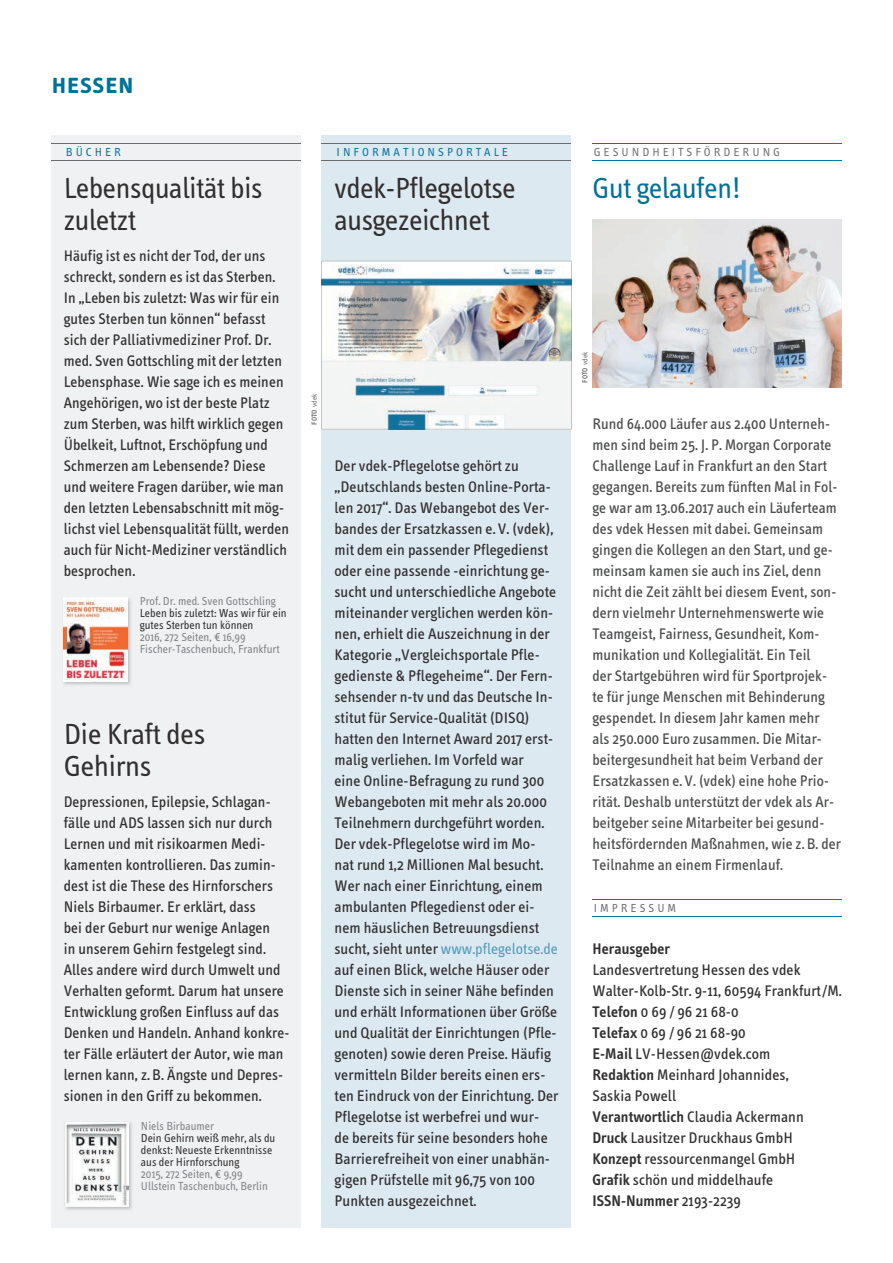
<style>
.page{position:relative;width:893px;height:1263px;background:#fff}
.page>*{position:absolute;margin:0;border:0;box-sizing:border-box;transform-origin:0 0}
.t1{font:30px/31.5px "Info Text";letter-spacing:-.015em;color:#312f30}
.t2{font:30px "Info Text";color:#007297}
.t3{font:30px "Info Text Semi Bold Caps";color:#007297}
.t4{font:15.75px/21px "Info Text";letter-spacing:.005em;color:#312f30}
.t5{font:15.75px/21px "Info Text";letter-spacing:.005em;color:#4b4c4d}
.t6{font:600 15.75px "Info Text";letter-spacing:.005em;color:#312f30}
.t7{font:12px/12px "Info Text";color:#312f30}
.t8{font:12px "Info Text";color:#808285}
.t9{font:12px "Info Text";letter-spacing:.25em;color:#6c6d70}
.t10{font:12px "Info Text";letter-spacing:.25em;color:#007297}
.t11{font:600 7.5px "Info Text";color:#6c6d70}
.s1{color:#808285}
.s2{font-family:"Info OT Text";color:#808285}
.s3{font-weight:400}
.s4{color:#519ab9}
.s5{font-weight:600}
</style>
<div class="page">
<div style="left:322px;top:135px;width:249px;height:1092px;background:#dde9f1"></div>
<hr style="left:592px;top:143px;width:250px;height:1px;background:#007a9f">
<hr style="left:592px;top:160px;width:250px;height:1px;background:#007a9f">
<hr style="left:322px;top:143px;width:249px;height:1px;background:#6c6d70">
<hr style="left:322px;top:160px;width:249px;height:1px;background:#6c6d70">
<img style="left:322px;top:261px;width:249px;height:168px">
<img style="left:592px;top:219px;width:250px;height:168px">
<div style="left:51px;top:135px;width:249px;height:1092px;background:#f0f1f2"></div>
<img style="left:63px;top:597px;width:68px;height:88px">
<img style="left:63px;top:597px;width:64px;height:84px">
<img style="left:64px;top:1122px;width:68px;height:88px">
<img style="left:64px;top:1122px;width:64px;height:84px">
<hr style="left:51px;top:143px;width:249px;height:1px;background:#6c6d70">
<hr style="left:51px;top:160px;width:249px;height:1px;background:#6c6d70">
<hr style="left:592px;top:899px;width:250px;height:1px;background:#007a9f">
<hr style="left:592px;top:916px;width:250px;height:1px;background:#007a9f">
<h1 class="t3" style="left:51px;top:66px;width:85px">hessen</h1>
<p class="t10" style="left:66px;top:145px;width:57px">BÜCHER</p>
<h1 class="t1" style="left:64px;top:173px;width:201px">Lebensqualität bis zuletzt</h1>
<p class="t4" style="left:64px;top:245px;width:227px">Häufig ist es nicht der Tod, der uns schreckt, sondern es ist das Sterben.<br>In „Leben bis zuletzt: Was wir für ein gutes Sterben tun können“ befasst sich der Palliativmediziner Prof. Dr. med. Sven Gottschling mit der letzten Lebensphase. Wie sage ich es meinen Angehörigen, wo ist der beste Platz zum Sterben, was hilft wirklich gegen Übelkeit, Luftnot, Erschöpfung und Schmerzen am Lebensende? Diese und weitere Fragen darüber, wie man den letzten Lebensabschnitt mit mög&shy;lichst viel Lebensqualität füllt, werden auch für Nicht-Mediziner verständlich besprochen.</p>
<p class="t8" style="left:140px;top:594px;width:138px">Prof. Dr. med. Sven Gottschling</p>
<p class="t7" style="left:140px;top:607px;width:148px">Leben bis zuletzt: Was wir für ein gutes Sterben tun können<br><span class="s1">2016, 272 Seiten,</span> <span class="s2">€</span> <span class="s1">16,99<br>Fischer-Taschenbuch, Frankfurt</span></p>
<h1 class="t1" style="left:64px;top:719px;width:144px">Die Kraft des<br>Gehirns</h1>
<p class="t4" style="left:64px;top:791px;width:227px">Depressionen, Epilepsie, Schlagan&shy;fälle und ADS lassen sich nur durch Lernen und mit risikoarmen Medi&shy;kamenten kontrollieren. Das zumin&shy;dest ist die These des Hirnforschers Niels Birbaumer. Er erklärt, dass<br>bei der Geburt nur wenige Anlagen<br>in unserem Gehirn festgelegt sind.<br>Alles andere wird durch Umwelt und Verhalten geformt. Darum hat unsere Entwicklung großen Einfluss auf das Denken und Handeln. Anhand konkre&shy;ter Fälle erläutert der Autor, wie man lernen kann, z.B. Ängste und Depres&shy;sionen in den Griff zu bekommen.</p>
<p class="t8" style="left:141px;top:1119px;width:74px">Niels Birbaumer</p>
<p class="t7" style="left:141px;top:1132px;width:136px">Dein Gehirn weiß mehr, als du denkst: Neueste Erkenntnisse aus der Hirnforschung<br><span class="s1">2015, 272 Seiten,</span> <span class="s2">€</span> <span class="s1">9,99<br>Ullstein Taschenbuch, Berlin</span></p>
<p class="t10" style="left:337px;top:145px;width:173px">INFORMATIONSPORTALE</p>
<h1 class="t1" style="left:334px;top:173px;width:184px">vdek-Pflegelotse ausgezeichnet</h1>
<p class="t11" style="left:310px;top:425px;width:33px;rotate:-90deg">FOTO <span class="s3">vdek</span></p>
<p class="t4" style="left:334px;top:455px;width:225px">Der vdek-Pflegelotse gehört zu „Deutschlands besten Online-Porta&shy;len 2017“. Das Webangebot des Ver&shy;bandes der Ersatzkassen e.V. (vdek), mit dem ein passender Pflegedienst oder eine passende -einrichtung ge&shy;sucht und unterschiedliche Angebote miteinander verglichen werden kön&shy;nen, erhielt die Auszeichnung in der Kategorie „Vergleichsportale Pfle&shy;gedienste &amp; Pflegeheime“. Der Fern&shy;sehsender n-tv und das Deutsche In&shy;stitut für Service-Qualität (DISQ) hatten den Internet Award 2017 erst&shy;malig verliehen. Im Vorfeld war<br>eine Online-Befragung zu rund 300<br>Webangeboten mit mehr als 20.000<br>Teilnehmern durchgeführt worden.<br>Der vdek-Pflegelotse wird im Mo&shy;nat rund 1,2 Millionen Mal besucht.<br>Wer nach einer Einrichtung, einem ambulanten Pflegedienst oder ei&shy;nem häuslichen Betreuungsdienst sucht, sieht unter <span class="s4">www.pflegelotse.de </span>auf einen Blick, welche Häuser oder Dienste sich in seiner Nähe befinden und erhält Informationen über Größe und Qualität der Einrichtungen (Pfle&shy;genoten) sowie deren Preise. Häufig vermitteln Bilder bereits einen ers&shy;ten Eindruck von der Einrichtung. Der Pflegelotse ist werbefrei und wur-<br>de bereits für seine besonders hohe Barrierefreiheit von einer unabhän&shy;gigen Prüfstelle mit 96,75 von 100<br>Punkten ausgezeichnet.</p>
<p class="t9" style="left:594px;top:145px;width:188px">GESUNDHEITSFÖRDERUNG</p>
<h1 class="t2" style="left:592px;top:171px;width:151px">Gut gelaufen!</h1>
<p class="t11" style="left:581px;top:383px;width:33px;rotate:-90deg">FOTO <span class="s3">vdek</span></p>
<p class="t5" style="left:592px;top:413px;width:250px">Rund 64.000 Läufer aus 2.400 Unterneh&shy;men sind beim 25. J. P. Morgan Corporate Challenge Lauf in Frankfurt an den Start gegangen. Bereits zum fünften Mal in Fol&shy;ge war am 13.06.2017 auch ein Läuferteam des vdek Hessen mit dabei. Gemeinsam gingen die Kollegen an den Start, und ge&shy;meinsam kamen sie auch ins Ziel, denn nicht die Zeit zählt bei diesem Event, son&shy;dern vielmehr Unternehmenswerte wie Teamgeist, Fairness, Gesundheit, Kom&shy;munikation und Kollegialität. Ein Teil<br>der Startgebühren wird für Sportprojek&shy;te für junge Menschen mit Behinderung gespendet. In diesem Jahr kamen mehr<br>als 250.000 Euro zusammen. Die Mitar&shy;beitergesundheit hat beim Verband der Ersatzkassen e.V. (vdek) eine hohe Prio&shy;rität. Deshalb unterstützt der vdek als Ar&shy;beitgeber seine Mitarbeiter bei gesund&shy;heitsfördernden Maßnahmen, wie z.B. der Teilnahme an einem Firmenlauf.</p>
<p class="t9" style="left:594px;top:901px;width:84px">IMPRESSUM</p>
<p class="t6" style="left:592px;top:940px;width:79px">Herausgeber</p>
<p class="t4" style="left:592px;top:959px;width:251px">Landesvertretung Hessen des vdek<br>Walter-Kolb-Str. 9-11, 60594 Frankfurt/M.<br><span class="s5">Telefon</span> 0 69 / 96 21 68-0<br><span class="s5">Telefax</span> 0 69 / 96 21 68-90<br><span class="s5">E-Mail</span> LV-Hessen@vdek.com<br><span class="s5">Redaktion</span> Meinhard Johannides,<br>Saskia Powell<br><span class="s5">Verantwortlich</span> Claudia Ackermann<br><span class="s5">Druck</span> Lausitzer Druckhaus GmbH<br><span class="s5">Konzept</span> ressourcenmangel GmbH<br><span class="s5">Grafik</span> schön und middelhaufe<br><span class="s5">ISSN-Nummer</span> 2193-2239</p>
</div>
